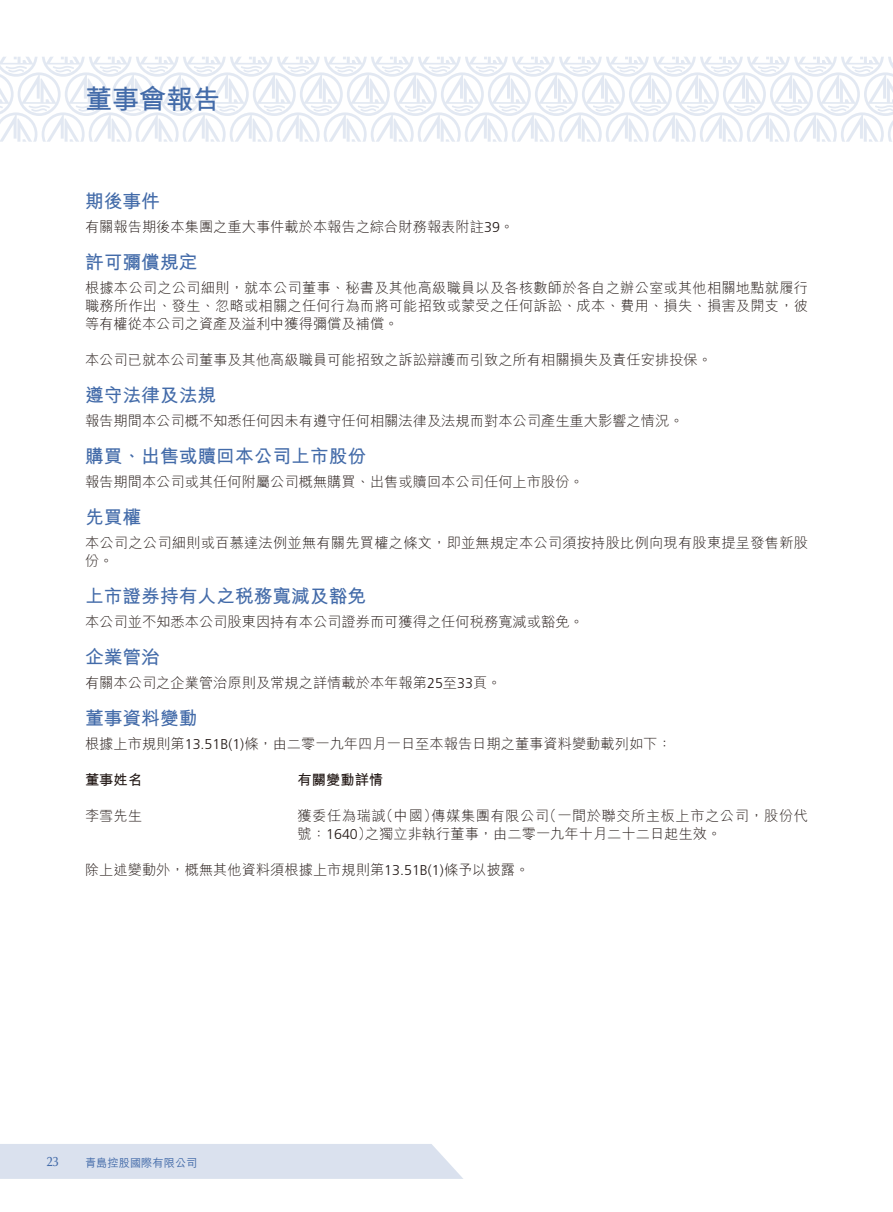
<style>
.page{position:relative;width:893px;height:1212px;background:#fff}
.page>*{position:absolute;margin:0;border:0;box-sizing:border-box;transform-origin:0 0}
.t1{font:700 27px "M Hei HK";color:#436ba9}
.t2{font:700 18.75px "M Hei HK";color:#436ba9}
.t3{font:300 14.25px/18px "M Hei HK";color:#231916;text-align:justify}
.t4{font:300 14.25px "M Hei HK";letter-spacing:.035em;color:#231916}
.t5{font:700 14.25px "M Hei HK";color:#231916}
.t6{font:300 14.25px "Frutiger LT Std";color:#231916}
.t7{font:500 13.5px "Optima LT Std";color:#436ba9;scale:.9 1}
.t8{font:500 11.25px "M Hei HK";color:#436ba9}
.s1{font-family:"Frutiger LT Std"}
.s2{font-family:"M Hei HK"}
</style>
<div class="page">
<svg style="left:0;top:57px;width:893px;height:85px"></svg>
<div style="left:0;top:1144px;width:463px;height:35px;background:#dae1ee"></div>
<h1 class="t1" style="left:85px;top:80px;width:136px">董事會報告</h1>
<h2 class="t2" style="left:85px;top:188px;width:76px">期後事件</h2>
<p class="t3" style="left:85px;top:218px;width:431px">有關報告期後本集團之重大事件載於本報告之綜合財務報表附註<span class="s1">39</span>。</p>
<h2 class="t2" style="left:85px;top:249px;width:114px">許可彌償規定</h2>
<p class="t3" style="left:85px;top:279px;width:724px">根據本公司之公司細則，就本公司董事、秘書及其他高級職員以及各核數師於各自之辦公室或其他相關地點就履行職務所作出、發生、忽略或相關之任何行為而將可能招致或蒙受之任何訴訟、成本、費用、損失、損害及開支，彼等有權從本公司之資產及溢利中獲得彌償及補償。</p>
<p class="t3" style="left:85px;top:351px;width:628px">本公司已就本公司董事及其他高級職員可能招致之訴訟辯護而引致之所有相關損失及責任安排投保。</p>
<h2 class="t2" style="left:85px;top:382px;width:133px">遵守法律及法規</h2>
<p class="t3" style="left:85px;top:412px;width:600px">報告期間本公司概不知悉任何因未有遵守任何相關法律及法規而對本公司產生重大影響之情況。</p>
<h2 class="t2" style="left:85px;top:443px;width:283px">購買、出售或贖回本公司上市股份</h2>
<p class="t3" style="left:85px;top:473px;width:500px">報告期間本公司或其任何附屬公司概無購買、出售或贖回本公司任何上市股份。</p>
<h2 class="t2" style="left:85px;top:504px;width:58px">先買權</h2>
<p class="t3" style="left:85px;top:534px;width:724px">本公司之公司細則或百慕達法例並無有關先買權之條文，即並無規定本公司須按持股比例向現有股東提呈發售新股份。</p>
<h2 class="t2" style="left:85px;top:583px;width:283px">上市證券持有人之稅務寬減及豁免</h2>
<p class="t3" style="left:85px;top:613px;width:500px">本公司並不知悉本公司股東因持有本公司證券而可獲得之任何稅務寬減或豁免。</p>
<h2 class="t2" style="left:85px;top:644px;width:76px">企業管治</h2>
<p class="t3" style="left:85px;top:674px;width:418px">有關本公司之企業管治原則及常規之詳情載於本年報第<span class="s1">25</span>至<span class="s1">33</span>頁。</p>
<h2 class="t2" style="left:85px;top:705px;width:114px">董事資料變動</h2>
<p class="t3" style="left:85px;top:735px;width:588px">根據上市規則第<span class="s1">13.51</span> 條<span class="s1">)1(B</span> ，由二零一九年四月一日至本報告日期之董事資料變動載列如下：</p>
<p class="t5" style="left:298px;top:770px;width:87px">有關變動詳情</p>
<p class="t5" style="left:85px;top:770px;width:58px">董事姓名</p>
<p class="t3" style="left:85px;top:807px;width:58px">李雪先生</p>
<p class="t3" style="left:379px;top:807px;width:60px">（中國）</p>
<p class="t4" style="left:543px;top:809px;width:267px">（一間於聯交所主板上市之公司，股份代</p>
<p class="t3" style="left:298px;top:807px;width:90px">獲委任為瑞誠</p>
<p class="t4" style="left:431px;top:809px;width:119px">傳媒集團有限公司</p>
<p class="t6" style="left:298px;top:826px;width:76px"><span class="s2">號：</span>1640<span class="s2">）</span></p>
<p class="t3" style="left:85px;top:861px;width:446px">除上述變動外，概無其他資料須根據上市規則第<span class="s1">13.51 )1(B</span> 條予以披露。</p>
<p class="t3" style="left:365px;top:825px;width:358px">之獨立非執行董事，由二零一九年十月二十二日起生效。</p>
<p class="t7" style="left:47px;top:1154px;width:15px">23</p>
<p class="t8" style="left:85px;top:1154px;width:114px">青島控股國際有限公司</p>
</div>
